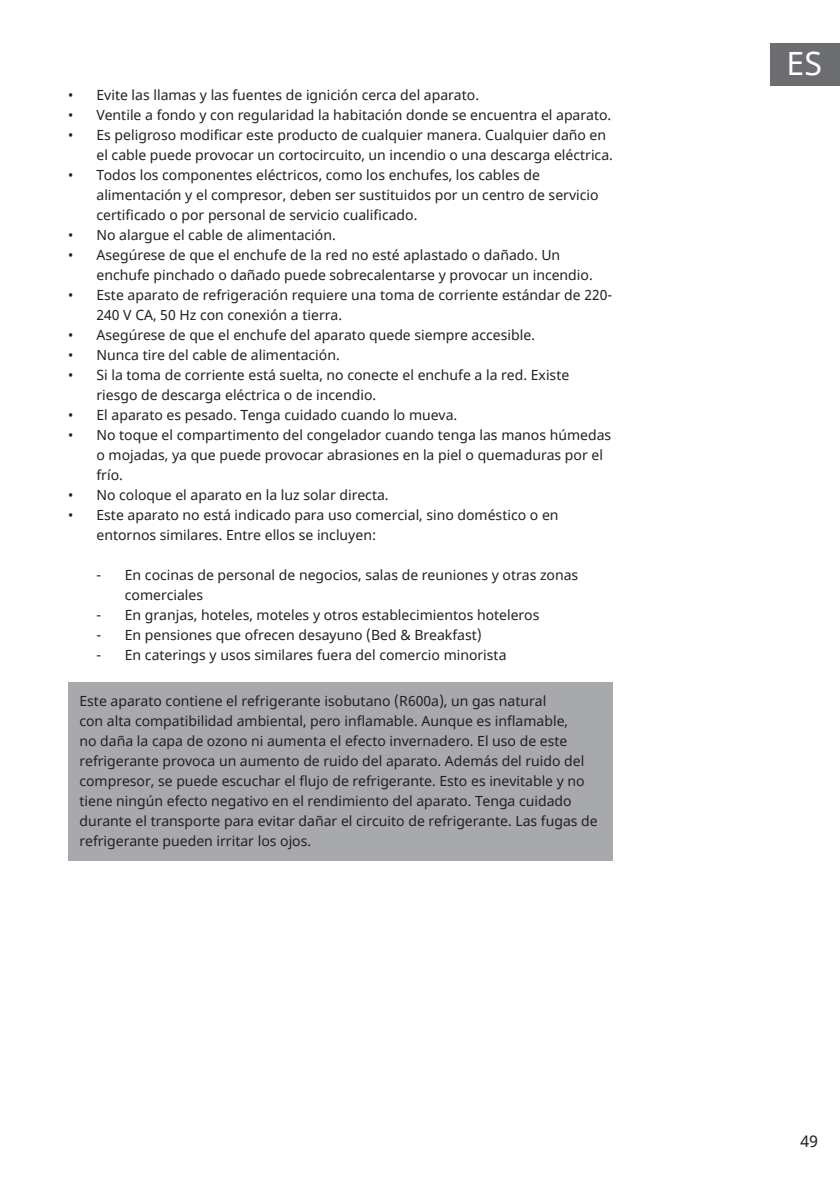
<style>
.page{position:relative;width:840px;height:1191px;background:#fff}
.page>*{position:absolute;margin:0;border:0;box-sizing:border-box;transform-origin:0 0}
.t1{font:32px "Noto Sans";color:#fff}
.t2{font:16px "Noto Sans";color:#231f20}
.Base_Text_HINWEIS_grau{font:14px/20px "Noto Sans";color:#231f20}
.Aufzählung_Zahlen_OHNE{font:14px/20px "Noto Sans";color:#231f20}
</style>
<div class="page">
<div style="left:770px;top:43px;width:69px;height:42px;background:#6c6d70"></div>
<div style="left:68px;top:682px;width:544px;height:179px;background:#a8a9ad"></div>
<p class="Base_Text_HINWEIS_grau" style="left:68px;top:85px;width:412px">• Evite las llamas y las fuentes de ignición cerca del aparato.</p>
<p class="Base_Text_HINWEIS_grau" style="left:68px;top:105px;width:544px">• Ventile a fondo y con regularidad la habitación donde se encuentra el aparato.</p>
<p class="Base_Text_HINWEIS_grau" style="left:96px;top:125px;width:517px;text-indent:-28px">• Es peligroso modificar este producto de cualquier manera. Cualquier daño en el cable puede provocar un cortocircuito, un incendio o una descarga eléctrica.</p>
<p class="Base_Text_HINWEIS_grau" style="left:96px;top:165px;width:503px;text-indent:-28px">• Todos los componentes eléctricos, como los enchufes, los cables de alimentación y el compresor, deben ser sustituidos por un centro de servicio certificado o por personal de servicio cualificado.</p>
<p class="Base_Text_HINWEIS_grau" style="left:68px;top:225px;width:269px">• No alargue el cable de alimentación.</p>
<p class="Base_Text_HINWEIS_grau" style="left:96px;top:245px;width:497px;text-indent:-28px">• Asegúrese de que el enchufe de la red no esté aplastado o dañado. Un enchufe pinchado o dañado puede sobrecalentarse y provocar un incendio.</p>
<p class="Base_Text_HINWEIS_grau" style="left:96px;top:285px;width:517px;text-indent:-28px">• Este aparato de refrigeración requiere una toma de corriente estándar de 220-<br>240 V CA, 50 Hz con conexión a tierra.</p>
<p class="Base_Text_HINWEIS_grau" style="left:68px;top:325px;width:468px">• Asegúrese de que el enchufe del aparato quede siempre accesible.</p>
<p class="Base_Text_HINWEIS_grau" style="left:68px;top:345px;width:273px">• Nunca tire del cable de alimentación.</p>
<p class="Base_Text_HINWEIS_grau" style="left:96px;top:365px;width:474px;text-indent:-28px">• Si la toma de corriente está suelta, no conecte el enchufe a la red. Existe riesgo de descarga eléctrica o de incendio.</p>
<p class="Base_Text_HINWEIS_grau" style="left:68px;top:405px;width:390px">• El aparato es pesado. Tenga cuidado cuando lo mueva.</p>
<p class="Base_Text_HINWEIS_grau" style="left:96px;top:425px;width:516px;text-indent:-28px">• No toque el compartimento del congelador cuando tenga las manos húmedas o mojadas, ya que puede provocar abrasiones en la piel o quemaduras por el frío.</p>
<p class="Base_Text_HINWEIS_grau" style="left:68px;top:485px;width:322px">• No coloque el aparato en la luz solar directa.</p>
<p class="Base_Text_HINWEIS_grau" style="left:96px;top:505px;width:463px;text-indent:-28px">• Este aparato no está indicado para uso comercial, sino doméstico o en entornos similares. Entre ellos se incluyen:</p>
<p class="Aufzählung_Zahlen_OHNE" style="left:125px;top:565px;width:454px;text-indent:-28px">- En cocinas de personal de negocios, salas de reuniones y otras zonas comerciales</p>
<p class="Aufzählung_Zahlen_OHNE" style="left:96px;top:605px;width:444px">- En granjas, hoteles, moteles y otros establecimientos hoteleros</p>
<p class="Aufzählung_Zahlen_OHNE" style="left:96px;top:625px;width:386px">- En pensiones que ofrecen desayuno (Bed &amp; Breakfast)</p>
<p class="Aufzählung_Zahlen_OHNE" style="left:96px;top:645px;width:411px">- En caterings y usos similares fuera del comercio minorista</p>
<p class="Base_Text_HINWEIS_grau" style="left:79px;top:691px;width:519px">Este aparato contiene el refrigerante isobutano (R600a), un gas natural<br>con alta compatibilidad ambiental, pero inflamable. Aunque es inflamable,<br>no daña la capa de ozono ni aumenta el efecto invernadero. El uso de este refrigerante provoca un aumento de ruido del aparato. Además del ruido del compresor, se puede escuchar el flujo de refrigerante. Esto es inevitable y no tiene ningún efecto negativo en el rendimiento del aparato. Tenga cuidado durante el transporte para evitar dañar el circuito de refrigerante. Las fugas de refrigerante pueden irritar los ojos.</p>
<h1 class="t1" style="left:786px;top:42px;width:37px">ES</h1>
<p class="t2" style="left:800px;top:1130px;width:19px">49</p>
</div>
